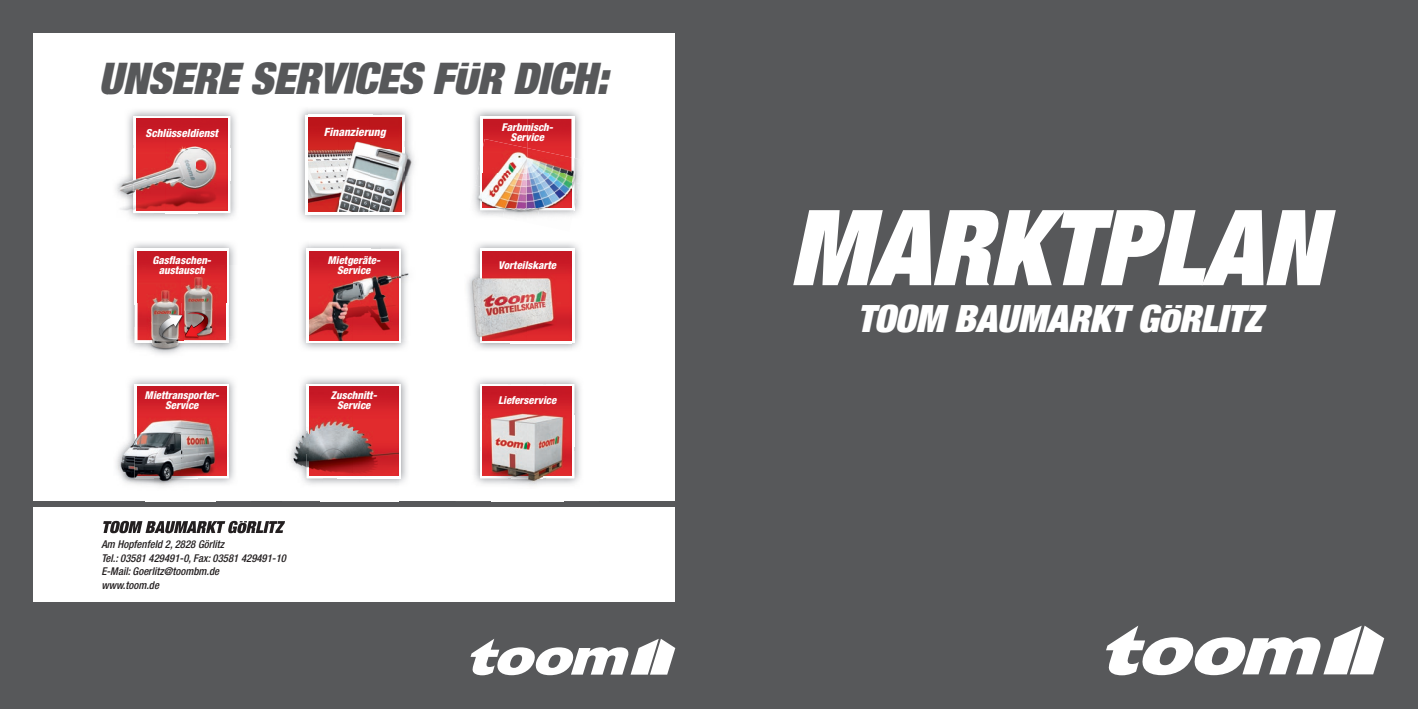
<style>
.page{position:relative;width:1418px;height:709px;background:#fff}
.page>*{position:absolute;margin:0;border:0;box-sizing:border-box;transform-origin:0 0}
.t1{font:105px "Toom Helvetica";letter-spacing:-.005em;color:#fff}
.t2{font:43.5px "Toom Helvetica";letter-spacing:-.005em;color:#57585a}
.t3{font:37.5px "Toom Helvetica";letter-spacing:-.005em;color:#fff}
.t4{font:italic 800 condensed 11.38px "Helvetica Neue LT Pro";color:#fff}
.t5{font:italic 800 condensed 11.12px "Helvetica Neue LT Pro";color:#fff}
.t6{font:italic 800 condensed 10.75px/10.5px "Helvetica Neue LT Pro";color:#fff;text-align:center}
.t7{font:italic 500 condensed 10.75px/13.8px "Helvetica Neue LT Pro";color:#231f20}
</style>
<div class="page">
<div style="left:0;top:0;width:1417px;height:709px;background:#57585a"></div>
<svg style="left:1106px;top:625px;width:278px;height:50px"></svg>
<svg style="left:470px;top:639px;width:205px;height:36px"></svg>
<div style="left:34px;top:507px;width:641px;height:95px;background:#fff"></div>
<svg style="left:277px;top:521px;width:8px;height:12px"></svg>
<img style="left:263px;top:521px;width:14px;height:12px">
<svg style="left:256px;top:521px;width:7px;height:12px"></svg>
<img style="left:246px;top:521px;width:10px;height:12px">
<img style="left:207px;top:521px;width:18px;height:12px">
<svg style="left:188px;top:521px;width:19px;height:12px"></svg>
<img style="left:175px;top:521px;width:13px;height:12px">
<svg style="left:145px;top:521px;width:30px;height:12px"></svg>
<img style="left:129px;top:521px;width:13px;height:12px">
<svg style="left:103px;top:521px;width:26px;height:12px"></svg>
<svg style="left:228px;top:521px;width:18px;height:12px"></svg>
<div style="left:34px;top:34px;width:641px;height:467px;background:#fff"></div>
<img style="left:299px;top:109px;width:111px;height:111px">
<svg style="left:305px;top:115px;width:100px;height:99px"></svg>
<img style="left:308px;top:109px;width:73px;height:6px">
<img style="left:381px;top:109px;width:30px;height:32px">
<img style="left:405px;top:141px;width:10px;height:70px">
<img style="left:308px;top:115px;width:64px;height:3px">
<img style="left:372px;top:115px;width:33px;height:32px">
<img style="left:402px;top:147px;width:3px;height:64px">
<img style="left:308px;top:118px;width:94px;height:93px">
<img style="left:301px;top:378px;width:106px;height:107px">
<svg style="left:307px;top:384px;width:94px;height:94px"></svg>
<img style="left:320px;top:501px;width:78px;height:1px">
<img style="left:291px;top:387px;width:16px;height:66px">
<img style="left:290px;top:453px;width:34px;height:32px">
<img style="left:324px;top:478px;width:74px;height:7px">
<img style="left:307px;top:387px;width:2px;height:61px">
<img style="left:307px;top:448px;width:30px;height:30px">
<img style="left:337px;top:475px;width:61px;height:3px">
<img style="left:309px;top:387px;width:89px;height:88px">
<svg style="left:137px;top:386px;width:90px;height:3px"></svg>
<img style="left:137px;top:387px;width:89px;height:2px">
<img style="left:145px;top:501px;width:71px;height:1px">
<img style="left:117px;top:389px;width:18px;height:68px">
<img style="left:229px;top:389px;width:6px;height:68px">
<img style="left:116px;top:457px;width:39px;height:29px">
<img style="left:155px;top:478px;width:41px;height:8px">
<img style="left:196px;top:457px;width:39px;height:27px">
<img style="left:137px;top:389px;width:90px;height:44px">
<img style="left:135px;top:437px;width:31px;height:41px">
<img style="left:166px;top:475px;width:31px;height:3px">
<img style="left:197px;top:433px;width:32px;height:45px">
<img style="left:137px;top:432px;width:89px;height:43px">
<img style="left:474px;top:110px;width:107px;height:105px">
<svg style="left:480px;top:116px;width:94px;height:41px"></svg>
<img style="left:483px;top:119px;width:44px;height:20px">
<img style="left:527px;top:119px;width:44px;height:29px">
<img style="left:574px;top:158px;width:7px;height:26px">
<img style="left:574px;top:183px;width:5px;height:24px">
<img style="left:475px;top:160px;width:5px;height:25px">
<img style="left:473px;top:185px;width:30px;height:32px">
<img style="left:503px;top:207px;width:36px;height:10px">
<img style="left:537px;top:210px;width:36px;height:7px">
<img style="left:480px;top:147px;width:3px;height:27px">
<img style="left:571px;top:157px;width:3px;height:36px">
<img style="left:480px;top:174px;width:25px;height:36px">
<img style="left:539px;top:193px;width:35px;height:17px">
<img style="left:483px;top:139px;width:44px;height:68px">
<img style="left:527px;top:148px;width:44px;height:59px">
<img style="left:301px;top:243px;width:105px;height:106px">
<div style="left:307px;top:249px;width:94px;height:94px;background:linear-gradient(to right,#fff,#fff)"></div>
<img style="left:309px;top:243px;width:71px;height:6px">
<img style="left:380px;top:243px;width:28px;height:30px">
<img style="left:401px;top:273px;width:8px;height:67px">
<img style="left:309px;top:249px;width:61px;height:3px">
<img style="left:370px;top:249px;width:31px;height:30px">
<img style="left:398px;top:279px;width:3px;height:61px">
<img style="left:309px;top:252px;width:89px;height:88px">
<img style="left:491px;top:501px;width:73px;height:1px">
<img style="left:474px;top:378px;width:34px;height:35px">
<img style="left:546px;top:378px;width:35px;height:35px">
<img style="left:474px;top:413px;width:6px;height:37px">
<img style="left:574px;top:413px;width:7px;height:37px">
<img style="left:474px;top:450px;width:34px;height:35px">
<img style="left:508px;top:478px;width:38px;height:8px">
<img style="left:546px;top:450px;width:35px;height:34px">
<img style="left:480px;top:384px;width:31px;height:31px">
<img style="left:511px;top:386px;width:32px;height:1px">
<img style="left:543px;top:384px;width:31px;height:31px">
<img style="left:482px;top:415px;width:1px;height:32px">
<img style="left:571px;top:415px;width:1px;height:32px">
<img style="left:480px;top:447px;width:31px;height:31px">
<img style="left:511px;top:475px;width:32px;height:3px">
<img style="left:543px;top:447px;width:31px;height:31px">
<img style="left:483px;top:387px;width:88px;height:88px">
<img style="left:474px;top:243px;width:106px;height:106px">
<svg style="left:480px;top:249px;width:94px;height:94px"></svg>
<img style="left:483px;top:252px;width:88px;height:88px">
<img style="left:467px;top:264px;width:13px;height:43px">
<img style="left:469px;top:307px;width:31px;height:42px">
<img style="left:500px;top:343px;width:71px;height:7px">
<img style="left:480px;top:264px;width:3px;height:39px">
<img style="left:480px;top:303px;width:30px;height:40px">
<img style="left:510px;top:340px;width:61px;height:3px">
<img style="left:129px;top:243px;width:106px;height:22px">
<svg style="left:135px;top:249px;width:94px;height:16px"></svg>
<img style="left:137px;top:252px;width:89px;height:13px">
<img style="left:128px;top:265px;width:7px;height:61px">
<img style="left:229px;top:265px;width:6px;height:61px">
<img style="left:128px;top:326px;width:35px;height:29px">
<img style="left:163px;top:343px;width:37px;height:12px">
<img style="left:200px;top:326px;width:35px;height:23px">
<img style="left:137px;top:265px;width:90px;height:38px">
<img style="left:135px;top:326px;width:31px;height:17px">
<img style="left:166px;top:341px;width:13px;height:2px">
<img style="left:200px;top:326px;width:29px;height:17px">
<img style="left:137px;top:303px;width:89px;height:37px">
<svg style="left:158px;top:311px;width:51px;height:30px;background:#a96e6d"></svg>
<img style="left:127px;top:110px;width:28px;height:35px">
<img style="left:197px;top:110px;width:39px;height:35px">
<img style="left:119px;top:145px;width:14px;height:38px">
<img style="left:230px;top:145px;width:6px;height:38px">
<img style="left:116px;top:183px;width:39px;height:36px">
<img style="left:197px;top:183px;width:39px;height:36px">
<img style="left:133px;top:116px;width:32px;height:32px">
<img style="left:165px;top:116px;width:33px;height:3px">
<img style="left:198px;top:116px;width:32px;height:32px">
<img style="left:133px;top:148px;width:95px;height:33px">
<img style="left:133px;top:181px;width:32px;height:32px">
<img style="left:165px;top:210px;width:33px;height:3px">
<img style="left:198px;top:181px;width:32px;height:32px">
<img style="left:136px;top:119px;width:91px;height:30px">
<img style="left:136px;top:180px;width:91px;height:30px">
<h2 class="t2" style="left:98px;top:59px;width:511px">UNSERE SERVICES FÜR DICH:</h2>
<p class="t5" style="left:145px;top:125px;width:74px">Schlüsseldienst</p>
<p class="t4" style="left:324px;top:124px;width:63px">Finanzierung</p>
<p class="t6" style="left:501px;top:121px;width:53px">Farbmisch-<br>Service</p>
<p class="t6" style="left:153px;top:254px;width:60px">Gasflaschen&shy;austausch</p>
<p class="t6" style="left:327px;top:254px;width:54px">Mietgeräte-<br>Service</p>
<p class="t6" style="left:498px;top:259px;width:59px">Vorteilskarte</p>
<p class="t6" style="left:145px;top:389px;width:76px">Miettransporter-<br>Service</p>
<p class="t6" style="left:331px;top:389px;width:48px">Zuschnitt-<br>Service</p>
<p class="t6" style="left:498px;top:394px;width:59px">Lieferservice</p>
<p class="t7" style="left:101px;top:537px;width:186px">Am Hopfenfeld 2, 2828 Görlitz<br>Tel.: 03581 429491-0, Fax: 03581 429491-10<br>E-Mail: Goerlitz@toombm.de<br>www.toom.de</p>
<h1 class="t1" style="left:789px;top:203px;width:536px">MARKTPLAN</h1>
<h3 class="t3" style="left:857px;top:303px;width:406px">TOOM BAUMARKT GÖRLITZ</h3>
</div>
